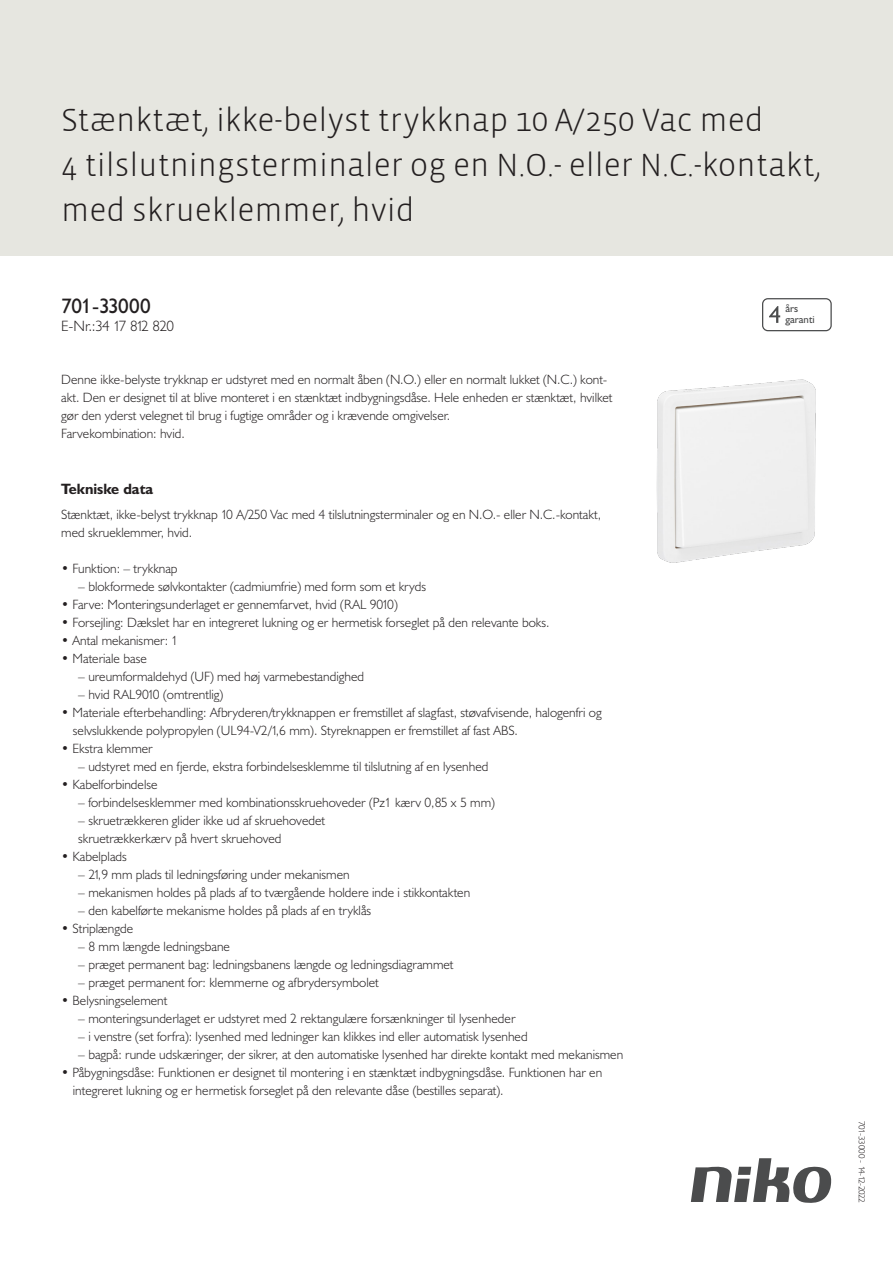
<style>
.page{position:relative;width:893px;height:1263px;background:#fff}
.page>*{position:absolute;margin:0;border:0;box-sizing:border-box;transform-origin:0 0}
.Title_datasheets{font:300 33px/45px "Vista Sans";color:#231f20}
.Article_number{font:21px "Humanist 521 BT";letter-spacing:-.02em;color:#231f20}
.ENumber{font:300 15px "Humanist 521 BT";letter-spacing:-.06em;color:#231f20}
.Titles_parts{font:700 15px "Humanist 521 BT";color:#231f20}
.USP_Bullets_level_2{font:300 13.5px "Humanist 521 BT";color:#231f20}
.USP_Bullets{font:300 13.5px/18px "Humanist 521 BT";color:#231f20}
.Platte_tekst_CAB{font:300 13.5px/18px "Humanist 521 BT";color:#231f20}
.t1{font:10.8px/10.8px "Humanist 521 BT";color:#4b4c4d}
.Revision{font:300 9px "Humanist 521 BT";letter-spacing:-.05em;color:#231f20}
</style>
<div class="page">
<svg style="left:691px;top:1158px;width:141px;height:45px"></svg>
<div style="left:0;top:0;width:893px;height:255px;background:#e6e6e0"></div>
<svg style="left:762px;top:298px;width:70px;height:33px"></svg>
<img style="left:656px;top:379px;width:160px;height:184px">
<p class="Title_datasheets" style="left:61px;top:98px;width:761px">Stænktæt, ikke-belyst trykknap 10 A/250 Vac med<br>4 tilslutningsterminaler og en N.O.- eller N.C.-kontakt, med skrueklemmer, hvid</p>
<p class="Article_number" style="left:61px;top:293px;width:91px">701-33000</p>
<p class="ENumber" style="left:61px;top:316px;width:114px">E-Nr.:34 17 812 820</p>
<p class="Platte_tekst_CAB" style="left:61px;top:370px;width:553px">Denne ikke-belyste trykknap er udstyret med en normalt åben (N.O.) eller en normalt lukket (N.C.) kont&shy;akt. Den er designet til at blive monteret i en stænktæt indbygningsdåse. Hele enheden er stænktæt, hvilket gør den yderst velegnet til brug i fugtige områder og i krævende omgivelser.<br>Farvekombination: hvid.</p>
<p class="Titles_parts" style="left:61px;top:480px;width:94px">Tekniske data</p>
<p class="Platte_tekst_CAB" style="left:61px;top:505px;width:541px">Stænktæt, ikke-belyst trykknap 10 A/250 Vac med 4 tilslutningsterminaler og en N.O.- eller N.C.-kontakt, med skrueklemmer, hvid.</p>
<p class="USP_Bullets" style="left:61px;top:559px;width:118px">• Funktion: – trykknap</p>
<p class="USP_Bullets_level_2" style="left:78px;top:578px;width:349px">– blokformede sølvkontakter (cadmiumfrie) med form som et kryds</p>
<p class="USP_Bullets" style="left:61px;top:595px;width:338px">• Farve: Monteringsunderlaget er gennemfarvet, hvid (RAL 9010)</p>
<p class="USP_Bullets" style="left:61px;top:613px;width:490px">• Forsejling: Dækslet har en integreret lukning og er hermetisk forseglet på den relevante boks.</p>
<p class="USP_Bullets" style="left:61px;top:631px;width:119px">• Antal mekanismer: 1</p>
<p class="USP_Bullets" style="left:61px;top:649px;width:87px">• Materiale base</p>
<p class="USP_Bullets_level_2" style="left:78px;top:668px;width:287px">– ureumformaldehyd (UF) med høj varmebestandighed</p>
<p class="USP_Bullets_level_2" style="left:78px;top:686px;width:146px">– hvid RAL9010 (omtrentlig)</p>
<p class="USP_Bullets" style="left:73px;top:703px;width:530px;text-indent:-12px">• Materiale efterbehandling: Afbryderen/trykknappen er fremstillet af slagfast, støvafvisende, halogenfri og selvslukkende polypropylen (UL94-V2/1,6 mm). Styreknappen er fremstillet af fast ABS.</p>
<p class="USP_Bullets" style="left:61px;top:739px;width:93px">• Ekstra klemmer</p>
<p class="USP_Bullets_level_2" style="left:78px;top:758px;width:412px">– udstyret med en fjerde, ekstra forbindelsesklemme til tilslutning af en lysenhed</p>
<p class="USP_Bullets" style="left:61px;top:775px;width:98px">• Kabelforbindelse</p>
<p class="USP_Bullets_level_2" style="left:78px;top:794px;width:418px">– forbindelsesklemmer med kombinationsskruehoveder (Pz1 kærv 0,85 x 5 mm)</p>
<p class="USP_Bullets_level_2" style="left:78px;top:812px;width:248px">– skruetrækkeren glider ikke ud af skruehovedet</p>
<p class="USP_Bullets_level_2" style="left:78px;top:830px;width:205px">skruetrækkerkærv på hvert skruehoved</p>
<p class="USP_Bullets" style="left:61px;top:847px;width:67px">• Kabelplads</p>
<p class="USP_Bullets_level_2" style="left:78px;top:866px;width:273px">– 21,9 mm plads til ledningsføring under mekanismen</p>
<p class="USP_Bullets_level_2" style="left:78px;top:884px;width:393px">– mekanismen holdes på plads af to tværgående holdere inde i stikkontakten</p>
<p class="USP_Bullets_level_2" style="left:78px;top:902px;width:294px">– den kabelførte mekanisme holdes på plads af en tryklås</p>
<p class="USP_Bullets" style="left:61px;top:919px;width:73px">• Striplængde</p>
<p class="USP_Bullets_level_2" style="left:78px;top:938px;width:153px">– 8 mm længde ledningsbane</p>
<p class="USP_Bullets_level_2" style="left:78px;top:956px;width:377px">– præget permanent bag: ledningsbanens længde og ledningsdiagrammet</p>
<p class="USP_Bullets_level_2" style="left:78px;top:974px;width:302px">– præget permanent for: klemmerne og afbrydersymbolet</p>
<p class="USP_Bullets" style="left:61px;top:991px;width:108px">• Belysningselement</p>
<p class="USP_Bullets_level_2" style="left:78px;top:1010px;width:439px">– monteringsunderlaget er udstyret med 2 rektangulære forsænkninger til lysenheder</p>
<p class="USP_Bullets_level_2" style="left:78px;top:1028px;width:451px">– i venstre (set forfra): lysenhed med ledninger kan klikkes ind eller automatisk lysenhed</p>
<p class="USP_Bullets_level_2" style="left:78px;top:1046px;width:546px">– bagpå: runde udskæringer, der sikrer, at den automatiske lysenhed har direkte kontakt med mekanismen</p>
<p class="USP_Bullets" style="left:73px;top:1063px;width:531px;text-indent:-12px">• Påbygningsdåse: Funktionen er designet til montering i en stænktæt indbygningsdåse. Funktionen har en integreret lukning og er hermetisk forseglet på den relevante dåse (bestilles separat).</p>
<p class="t1" style="left:785px;top:303px;width:31px">års garanti</p>
<p class="Revision" style="left:868px;top:1121px;width:84px;rotate:90deg">701-33000 - 14-12-2022</p>
</div>
